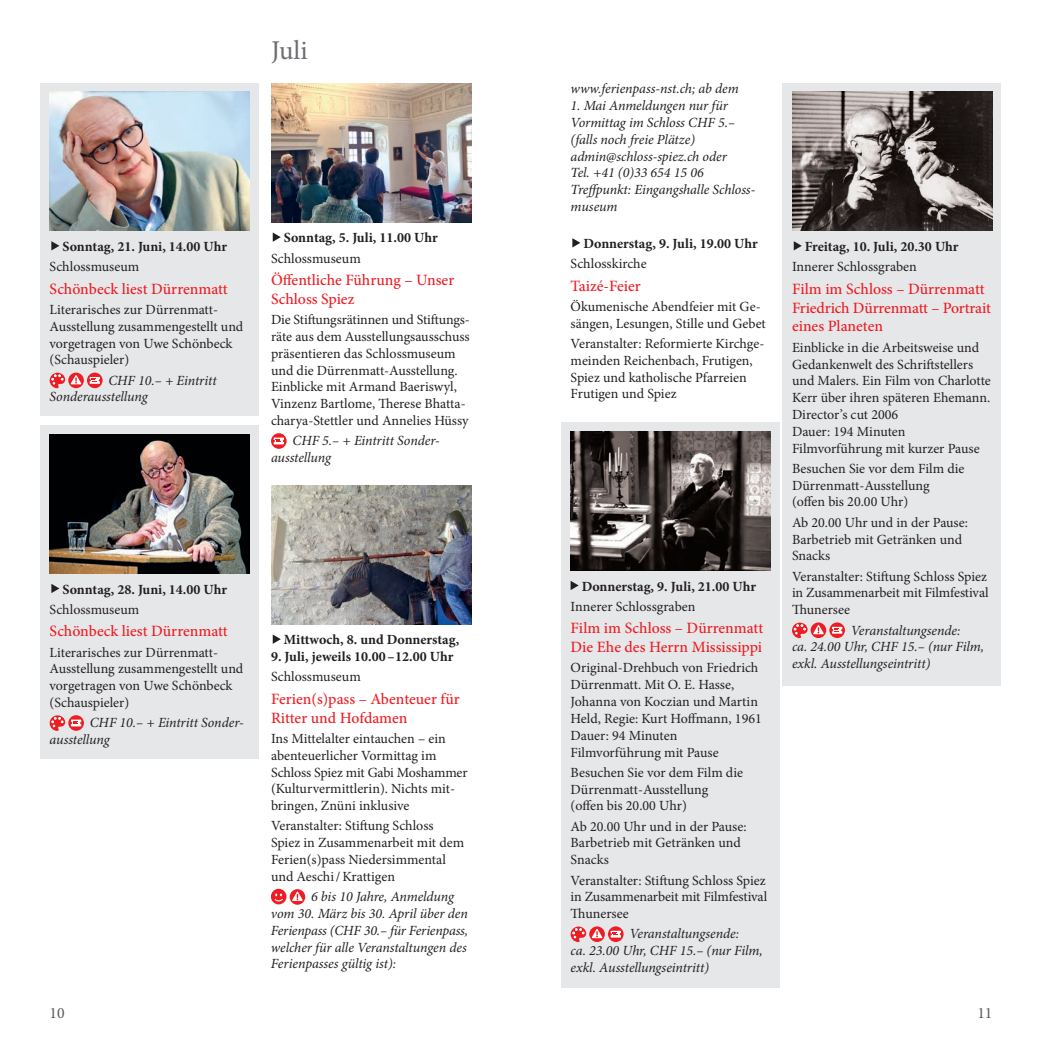
<style>
.page{position:relative;width:1042px;height:1042px;background:#fff}
.page>*{position:absolute;margin:0;border:0;box-sizing:border-box;transform-origin:0 0}
.t1{font:27.12px "Minion Pro";color:#6c6d70}
.t2{font:500 15.75px/18.9px "Minion Pro";color:#ee1d23}
.t3{font:15.75px "Minion Pro";color:#57585a}
.t4{font:14px/16.8px "Minion Pro";letter-spacing:-.005em;color:#231f20}
.t5{font:italic 14px/16.8px "Minion Pro";letter-spacing:-.01em;color:#231f20}
.t6{font:700 14px "Minion Pro";color:#231f20}
</style>
<div class="page">
<div style="left:41px;top:83px;width:218px;height:333px;background:#e6e7e9"></div>
<div style="left:41px;top:426px;width:218px;height:333px;background:#e6e7e9"></div>
<div style="left:561px;top:422px;width:219px;height:565px;background:#e6e7e9"></div>
<div style="left:782px;top:83px;width:219px;height:602px;background:#e6e7e9"></div>
<img style="left:50px;top:92px;width:200px;height:139px">
<svg style="left:51px;top:241px;width:8px;height:9px"></svg>
<svg style="left:50px;top:373px;width:15px;height:15px"></svg>
<svg style="left:68px;top:373px;width:16px;height:15px"></svg>
<svg style="left:71px;top:375px;width:11px;height:9px"></svg>
<svg style="left:87px;top:372px;width:16px;height:16px"></svg>
<div style="left:90px;top:377px;width:10px;height:7px;background:#fff"></div>
<svg style="left:88px;top:378px;width:13px;height:4px"></svg>
<img style="left:50px;top:434px;width:200px;height:139px">
<svg style="left:51px;top:584px;width:8px;height:9px"></svg>
<svg style="left:50px;top:715px;width:33px;height:16px"></svg>
<img style="left:271px;top:83px;width:200px;height:139px">
<svg style="left:273px;top:232px;width:8px;height:10px"></svg>
<svg style="left:271px;top:433px;width:16px;height:16px"></svg>
<div style="left:274px;top:437px;width:10px;height:7px;background:#fff"></div>
<svg style="left:272px;top:439px;width:13px;height:3px"></svg>
<img style="left:271px;top:485px;width:200px;height:139px">
<svg style="left:273px;top:634px;width:8px;height:10px"></svg>
<div style="left:271px;top:889px;width:15px;height:15px;background:#ee1d23;border-radius:50%"></div>
<svg style="left:275px;top:893px;width:8px;height:8px"></svg>
<svg style="left:290px;top:889px;width:15px;height:16px"></svg>
<svg style="left:292px;top:891px;width:11px;height:10px"></svg>
<svg style="left:572px;top:238px;width:8px;height:9px"></svg>
<img style="left:570px;top:431px;width:201px;height:139px">
<svg style="left:570px;top:581px;width:9px;height:9px"></svg>
<svg style="left:589px;top:926px;width:16px;height:16px"></svg>
<svg style="left:571px;top:926px;width:31px;height:16px"></svg>
<svg style="left:608px;top:926px;width:15px;height:16px"></svg>
<div style="left:611px;top:931px;width:10px;height:6px;background:#fff"></div>
<svg style="left:609px;top:932px;width:13px;height:3px"></svg>
<img style="left:792px;top:92px;width:200px;height:139px">
<svg style="left:794px;top:241px;width:8px;height:9px"></svg>
<svg style="left:792px;top:622px;width:15px;height:16px"></svg>
<svg style="left:810px;top:622px;width:16px;height:16px"></svg>
<svg style="left:813px;top:625px;width:11px;height:9px"></svg>
<svg style="left:829px;top:622px;width:16px;height:16px"></svg>
<div style="left:832px;top:627px;width:10px;height:7px;background:#fff"></div>
<svg style="left:831px;top:628px;width:12px;height:4px"></svg>
<h1 class="t1" style="left:271px;top:33px;width:38px">Juli</h1>
<p class="t6" style="left:62px;top:237px;width:166px">Sonntag, 21. Juni, 14.00 Uhr</p>
<p class="t4" style="left:50px;top:258px;width:91px">Schlossmuseum</p>
<p class="t2" style="left:50px;top:279px;width:180px">Schönbeck liest Dürrenmatt</p>
<p class="t4" style="left:50px;top:301px;width:195px">Literarisches zur Dürrenmatt-<br>Ausstellung zusammengestellt und vorgetragen von Uwe Schönbeck (Schauspieler)</p>
<p class="t5" style="left:50px;top:372px;width:169px;text-indent:59px">CHF 10.– + Eintritt<br>Sonderausstellung</p>
<p class="t6" style="left:284px;top:228px;width:155px">Sonntag, 5. Juli, 11.00 Uhr</p>
<p class="t4" style="left:271px;top:250px;width:91px">Schlossmuseum</p>
<p class="t2" style="left:271px;top:270px;width:185px">Öffentliche Führung – Unser<br>Schloss Spiez</p>
<p class="t4" style="left:271px;top:311px;width:200px">Die Stiftungsrätinnen und Stiftungs&shy;räte aus dem Ausstellungsausschuss präsentieren das Schlossmuseum und die Dürrenmatt-Ausstellung.<br>Einblicke mit Armand Baeriswyl, Vinzenz Bartlome, Therese Bhatta&shy;charya-Stettler und Annelies Hüssy</p>
<p class="t5" style="left:271px;top:432px;width:169px;text-indent:21px">CHF 5.– + Eintritt Sonder&shy;ausstellung</p>
<p class="t6" style="left:62px;top:579px;width:166px">Sonntag, 28. Juni, 14.00 Uhr</p>
<p class="t4" style="left:50px;top:601px;width:91px">Schlossmuseum</p>
<p class="t2" style="left:50px;top:622px;width:180px">Schönbeck liest Dürrenmatt</p>
<p class="t4" style="left:50px;top:644px;width:195px">Literarisches zur Dürrenmatt-<br>Ausstellung zusammengestellt und vorgetragen von Uwe Schönbeck (Schauspieler)</p>
<p class="t5" style="left:50px;top:714px;width:196px;text-indent:40px">CHF 10.– + Eintritt Sonder&shy;ausstellung</p>
<p class="t6" style="left:284px;top:630px;width:177px">Mittwoch, 8. und Donnerstag,</p>
<p class="t6" style="left:271px;top:647px;width:184px">9. Juli, jeweils 10.00–12.00 Uhr</p>
<p class="t4" style="left:271px;top:668px;width:91px">Schlossmuseum</p>
<p class="t2" style="left:271px;top:689px;width:190px">Ferien(s)pass – Abenteuer für<br>Ritter und Hofdamen</p>
<p class="t4" style="left:271px;top:730px;width:198px">Ins Mittelalter eintauchen – ein abenteuerlicher Vormittag im<br>Schloss Spiez mit Gabi Moshammer (Kulturvermittlerin). Nichts mit&shy;bringen, Znüni inklusive</p>
<p class="t4" style="left:271px;top:817px;width:195px">Veranstalter: Stiftung Schloss<br>Spiez in Zusammenarbeit mit dem<br>Ferien(s)pass Niedersimmental und Aeschi/Krattigen</p>
<p class="t5" style="left:271px;top:888px;width:199px;text-indent:40px">6 bis 10 Jahre, Anmeldung vom 30. März bis 30. April über den<br>Ferienpass (CHF 30.– für Ferienpass, welcher für alle Veranstaltungen des<br>Ferienpasses gültig ist):</p>
<p class="t5" style="left:570px;top:80px;width:170px">www.ferienpass-nst.ch; ab dem</p>
<p class="t5" style="left:570px;top:97px;width:186px">1. Mai Anmeldungen nur für<br>Vormittag im Schloss CHF 5.– (falls noch freie Plätze) admin@schloss-spiez.ch oder<br>Tel. +41 (0)33 654 15 06<br>Treffpunkt: Eingangshalle Schloss&shy;museum</p>
<p class="t6" style="left:583px;top:234px;width:176px">Donnerstag, 9. Juli, 19.00 Uhr</p>
<p class="t4" style="left:570px;top:255px;width:78px">Schlosskirche</p>
<p class="t2" style="left:570px;top:276px;width:72px">Taizé-Feier</p>
<p class="t4" style="left:570px;top:298px;width:197px">Ökumenische Abendfeier mit Ge&shy;sängen, Lesungen, Stille und Gebet</p>
<p class="t4" style="left:570px;top:335px;width:195px">Veranstalter: Reformierte Kirchge&shy;meinden Reichenbach, Frutigen,<br>Spiez und katholische Pfarreien<br>Frutigen und Spiez</p>
<p class="t6" style="left:582px;top:576px;width:176px">Donnerstag, 9. Juli, 21.00 Uhr</p>
<p class="t4" style="left:570px;top:598px;width:126px">Innerer Schlossgraben</p>
<p class="t2" style="left:570px;top:619px;width:194px">Film im Schloss – Dürrenmatt<br>Die Ehe des Herrn Mississippi</p>
<p class="t4" style="left:570px;top:660px;width:193px">Original-Drehbuch von Friedrich<br>Dürrenmatt. Mit O. E. Hasse,<br>Johanna von Koczian und Martin<br>Held, Regie: Kurt Hoffmann, 1961<br>Dauer: 94 Minuten<br>Filmvorführung mit Pause</p>
<p class="t4" style="left:570px;top:764px;width:174px">Besuchen Sie vor dem Film die<br>Dürrenmatt-Ausstellung (offen bis 20.00 Uhr)</p>
<p class="t4" style="left:570px;top:818px;width:178px">Ab 20.00 Uhr und in der Pause:<br>Barbetrieb mit Getränken und<br>Snacks</p>
<p class="t4" style="left:570px;top:872px;width:198px;text-align:justify">Veranstalter: Stiftung Schloss Spiez in Zusammenarbeit mit Filmfestival Thunersee</p>
<p class="t5" style="left:570px;top:925px;width:194px;text-indent:59px">Veranstaltungsende:<br>ca. 23.00 Uhr, CHF 15.– (nur Film, exkl. Ausstellungseintritt)</p>
<p class="t6" style="left:805px;top:237px;width:155px">Freitag, 10. Juli, 20.30 Uhr</p>
<p class="t4" style="left:792px;top:258px;width:126px">Innerer Schlossgraben</p>
<p class="t2" style="left:792px;top:279px;width:200px">Film im Schloss – Dürrenmatt<br>Friedrich Dürrenmatt – Portrait eines Planeten</p>
<p class="t4" style="left:792px;top:339px;width:200px">Einblicke in die Arbeitsweise und<br>Gedankenwelt des Schriftstellers und Malers. Ein Film von Charlotte<br>Kerr über ihren späteren Ehemann.<br>Director’s cut 2006<br>Dauer: 194 Minuten<br>Filmvorführung mit kurzer Pause</p>
<p class="t4" style="left:792px;top:460px;width:174px">Besuchen Sie vor dem Film die<br>Dürrenmatt-Ausstellung (offen bis 20.00 Uhr)</p>
<p class="t4" style="left:792px;top:514px;width:178px">Ab 20.00 Uhr und in der Pause:<br>Barbetrieb mit Getränken und<br>Snacks</p>
<p class="t4" style="left:792px;top:568px;width:198px;text-align:justify">Veranstalter: Stiftung Schloss Spiez in Zusammenarbeit mit Filmfestival Thunersee</p>
<p class="t5" style="left:792px;top:621px;width:194px;text-indent:59px">Veranstaltungsende:<br>ca. 24.00 Uhr, CHF 15.– (nur Film, exkl. Ausstellungseintritt)</p>
<p class="t3" style="left:50px;top:1002px;width:17px">10</p>
<p class="t3" style="left:977px;top:1002px;width:17px">11</p>
</div>
